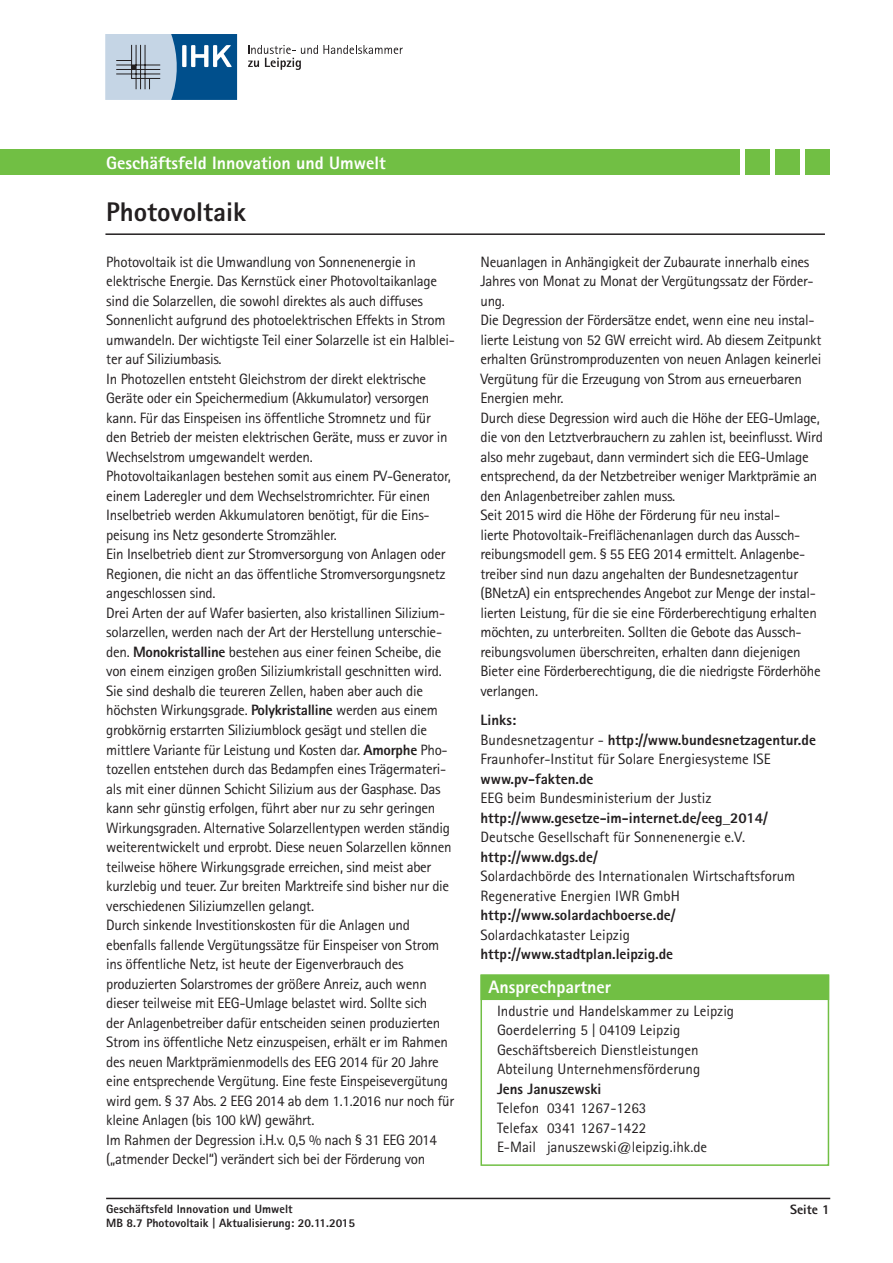
<style>
.page{position:relative;width:893px;height:1263px;background:#fff}
.page>*{position:absolute;margin:0;border:0;box-sizing:border-box;transform-origin:0 0}
.t1{font:800 27px "Rotis Sans Serif";color:#231f20}
.t2{font:800 18px "Rotis Sans Serif";color:#fff}
.t3{font:15px/19.5px "Rotis Sans Serif";letter-spacing:-.02em;color:#231f20}
.t4{font:15px/19.5px "Rotis Sans Serif";color:#231f20}
.t5{font:800 15px "Rotis Sans Serif";color:#231f20}
.t6{font:800 13.5px "Rotis Sans Serif";color:#231f20}
.t7{font:800 12px/14.4px "Rotis Sans Serif";color:#231f20}
.s1{font-weight:800}
</style>
<div class="page">
<hr style="left:106px;top:1198px;width:724px;height:1px;background:#231f20">
<svg style="left:248px;top:45px;width:155px;height:25px"></svg>
<svg style="left:105px;top:34px;width:132px;height:66px;background:#729aba"></svg>
<hr style="left:105px;top:233px;width:720px;height:2px;background:#231f20">
<div style="left:0;top:149px;width:740px;height:26px;background:#71bf44"></div>
<div style="left:805px;top:149px;width:24px;height:25px;background:#71bf44"></div>
<div style="left:776px;top:149px;width:24px;height:25px;background:#71bf44"></div>
<div style="left:745px;top:149px;width:25px;height:26px;background:#71bf44"></div>
<div style="left:480px;top:974px;width:349px;height:192px;border:2px solid #71bf44"></div>
<div style="left:480px;top:974px;width:349px;height:26px;background:#71bf44;border:2px solid #71bf44"></div>
<p class="t2" style="left:106px;top:151px;width:281px">Geschäftsfeld Innovation und Umwelt</p>
<h1 class="t1" style="left:106px;top:195px;width:141px">Photovoltaik</h1>
<p class="t3" style="left:106px;top:252px;width:350px">Photovoltaik ist die Umwandlung von Sonnenenergie in elektrische Energie. Das Kernstück einer Photovoltaikanlage sind die Solarzellen, die sowohl direktes als auch diffuses Sonnenlicht aufgrund des photoelektrischen Effekts in Strom umwandeln. Der wichtigste Teil einer Solarzelle ist ein Halblei&shy;ter auf Siliziumbasis.<br>In Photozellen entsteht Gleichstrom der direkt elektrische Geräte oder ein Speichermedium (Akkumulator) versorgen kann. Für das Einspeisen ins öffentliche Stromnetz und für den Betrieb der meisten elektrischen Geräte, muss er zuvor in Wechselstrom umgewandelt werden.<br>Photovoltaikanlagen bestehen somit aus einem PV-Generator, einem Laderegler und dem Wechselstromrichter. Für einen Inselbetrieb werden Akkumulatoren benötigt, für die Eins&shy;peisung ins Netz gesonderte Stromzähler.<br>Ein Inselbetrieb dient zur Stromversorgung von Anlagen oder Regionen, die nicht an das öffentliche Stromversorgungsnetz angeschlossen sind.<br>Drei Arten der auf Wafer basierten, also kristallinen Silizium&shy;solarzellen, werden nach der Art der Herstellung unterschie&shy;den. <span class="s1">Monokristalline</span> bestehen aus einer feinen Scheibe, die von einem einzigen großen Siliziumkristall geschnitten wird.<br>Sie sind deshalb die teureren Zellen, haben aber auch die höchsten Wirkungsgrade. <span class="s1">Polykristalline</span> werden aus einem grobkörnig erstarrten Siliziumblock gesägt und stellen die mittlere Variante für Leistung und Kosten dar. <span class="s1">Amorphe</span> Pho&shy;tozellen entstehen durch das Bedampfen eines Trägermateri&shy;als mit einer dünnen Schicht Silizium aus der Gasphase. Das kann sehr günstig erfolgen, führt aber nur zu sehr geringen Wirkungsgraden. Alternative Solarzellentypen werden ständig weiterentwickelt und erprobt. Diese neuen Solarzellen können teilweise höhere Wirkungsgrade erreichen, sind meist aber kurzlebig und teuer. Zur breiten Marktreife sind bisher nur die verschiedenen Siliziumzellen gelangt.<br>Durch sinkende Investitionskosten für die Anlagen und ebenfalls fallende Vergütungssätze für Einspeiser von Strom ins öffentliche Netz, ist heute der Eigenverbrauch des produzierten Solarstromes der größere Anreiz, auch wenn dieser teilweise mit EEG-Umlage belastet wird. Sollte sich<br>der Anlagenbetreiber dafür entscheiden seinen produzierten Strom ins öffentliche Netz einzuspeisen, erhält er im Rahmen des neuen Marktprämienmodells des EEG 2014 für 20 Jahre eine entsprechende Vergütung. Eine feste Einspeisevergütung wird gem. § 37 Abs. 2 EEG 2014 ab dem 1.1.2016 nur noch für kleine Anlagen (bis 100 kW) gewährt.<br>Im Rahmen der Degression i.H.v. 0,5 % nach § 31 EEG 2014 („atmender Deckel“) verändert sich bei der Förderung von</p>
<p class="t3" style="left:480px;top:252px;width:344px">Neuanlagen in Anhängigkeit der Zubaurate innerhalb eines Jahres von Monat zu Monat der Vergütungssatz der Förder&shy;ung.<br>Die Degression der Fördersätze endet, wenn eine neu instal&shy;lierte Leistung von 52 GW erreicht wird. Ab diesem Zeitpunkt erhalten Grünstromproduzenten von neuen Anlagen keinerlei Vergütung für die Erzeugung von Strom aus erneuerbaren Energien mehr.<br>Durch diese Degression wird auch die Höhe der EEG-Umlage, die von den Letztverbrauchern zu zahlen ist, beeinflusst. Wird also mehr zugebaut, dann vermindert sich die EEG-Umlage entsprechend, da der Netzbetreiber weniger Marktprämie an den Anlagenbetreiber zahlen muss.<br>Seit 2015 wird die Höhe der Förderung für neu instal-<br>lierte Photovoltaik-Freiflächenanlagen durch das Aussch&shy;reibungsmodell gem. § 55 EEG 2014 ermittelt. Anlagenbe&shy;treiber sind nun dazu angehalten der Bundesnetzagentur (BNetzA) ein entsprechendes Angebot zur Menge der instal&shy;lierten Leistung, für die sie eine Förderberechtigung erhalten möchten, zu unterbreiten. Sollten die Gebote das Aussch&shy;reibungsvolumen überschreiten, erhalten dann diejenigen Bieter eine Förderberechtigung, die die niedrigste Förderhöhe verlangen.</p>
<p class="t4" style="left:480px;top:710px;width:337px"><span class="s1">Links:<br></span>Bundesnetzagentur - <span class="s1">http://www.bundesnetzagentur.de<br></span>Fraunhofer-Institut für Solare Energiesysteme ISE</p>
<p class="t5" style="left:480px;top:769px;width:115px">www.pv-fakten.de</p>
<p class="t4" style="left:480px;top:788px;width:233px">EEG beim Bundesministerium der Justiz</p>
<p class="t5" style="left:480px;top:808px;width:289px">http://www.gesetze-im-internet.de/eeg_2014/</p>
<p class="t4" style="left:480px;top:827px;width:266px">Deutsche Gesellschaft für Sonnenenergie e.V.</p>
<p class="t5" style="left:480px;top:847px;width:119px">http://www.dgs.de/</p>
<p class="t4" style="left:480px;top:866px;width:316px">Solardachbörde des Internationalen Wirtschaftsforum<br>Regenerative Energien IWR GmbH</p>
<p class="t5" style="left:480px;top:906px;width:196px">http://www.solardachboerse.de/</p>
<p class="t4" style="left:480px;top:925px;width:151px">Solardachkataster Leipzig</p>
<p class="t5" style="left:480px;top:945px;width:194px">http://www.stadtplan.leipzig.de</p>
<p class="t2" style="left:488px;top:975px;width:124px">Ansprechpartner</p>
<p class="t4" style="left:497px;top:1001px;width:239px">Industrie und Handelskammer zu Leipzig Goerdelerring 5 | 04109 Leipzig Geschäftsbereich Dienstleistungen Abteilung Unternehmensförderung</p>
<p class="t5" style="left:497px;top:1079px;width:106px">Jens Januszewski</p>
<p class="t4" style="left:497px;top:1098px;width:212px">Telefon 0341 1267-1263<br>Telefax 0341 1267-1422<br>E-Mail januszewski@leipzig.ihk.de</p>
<p class="t7" style="left:106px;top:1201px;width:251px">Geschäftsfeld Innovation und Umwelt<br>MB 8.7 Photovoltaik | Aktualisierung: 20.11.2015</p>
<p class="t6" style="left:790px;top:1201px;width:41px">Seite 1</p>
</div>
